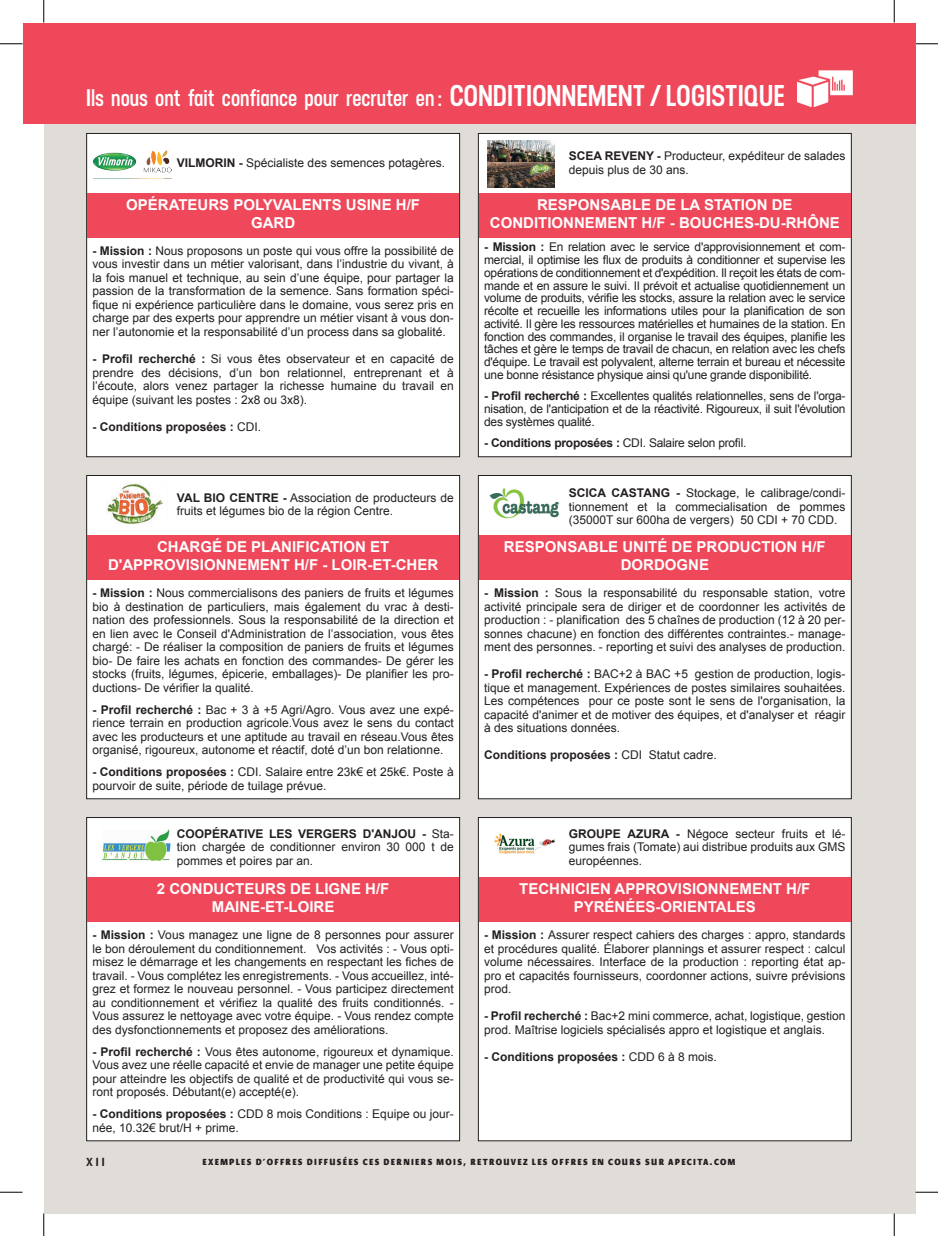
<style>
.page{position:relative;width:938px;height:1236px;background:#fff}
.page>*{position:absolute;margin:0;border:0;box-sizing:border-box;transform-origin:0 0}
.t1{font:600 24px "Neusa";color:#fff}
.t2{font:700 15px/18px "Arial";color:#fff;text-align:center}
.t3{font:12px/13.5px "Arial";color:#231f20;text-align:justify}
.t4{font:700 12px "Arial";color:#231f20}
.t5{font:12px "Arial";letter-spacing:-.02em;color:#231f20}
.t6{font:500 12px "Beret LT Std";color:#231f20}
.t7{font:700 9px "Beret LT Std";letter-spacing:.15em;color:#231f20}
.s1{font-size:30px}
.s2{font-weight:700}
.s3{font-weight:400}
</style>
<div class="page">
<div style="left:44px;top:23px;width:871px;height:1190px;background:#e0dcd8"></div>
<div style="left:23px;top:23px;width:892px;height:101px;background:#ef485a"></div>
<div style="left:87px;top:133px;width:373px;height:324px;background:#fff"></div>
<div style="left:86px;top:133px;width:374px;height:324px;border:1px solid #231f20"></div>
<div style="left:87px;top:475px;width:373px;height:323px;background:#fff"></div>
<div style="left:86px;top:475px;width:374px;height:324px;border:1px solid #231f20"></div>
<div style="left:87px;top:817px;width:373px;height:323px;background:#fff"></div>
<div style="left:86px;top:817px;width:374px;height:324px;border:1px solid #231f20"></div>
<div style="left:478px;top:133px;width:373px;height:324px;background:#fff"></div>
<div style="left:478px;top:133px;width:374px;height:324px;border:1px solid #231f20"></div>
<div style="left:478px;top:475px;width:373px;height:323px;background:#fff"></div>
<div style="left:478px;top:475px;width:374px;height:324px;border:1px solid #231f20"></div>
<div style="left:478px;top:817px;width:373px;height:323px;background:#fff"></div>
<div style="left:478px;top:817px;width:374px;height:324px;border:1px solid #231f20"></div>
<div style="left:87px;top:193px;width:372px;height:45px;background:#ef485a"></div>
<div style="left:87px;top:535px;width:372px;height:45px;background:#ef485a"></div>
<div style="left:87px;top:877px;width:372px;height:44px;background:#ef485a"></div>
<div style="left:479px;top:193px;width:372px;height:45px;background:#ef485a"></div>
<div style="left:479px;top:535px;width:372px;height:45px;background:#ef485a"></div>
<div style="left:479px;top:877px;width:372px;height:44px;background:#ef485a"></div>
<img style="left:93px;top:151px;width:78px;height:22px">
<img style="left:107px;top:483px;width:56px;height:41px">
<img style="left:102px;top:829px;width:69px;height:32px">
<img style="left:487px;top:140px;width:68px;height:47px">
<img style="left:489px;top:488px;width:70px;height:30px">
<img style="left:494px;top:834px;width:60px;height:19px">
<img style="left:798px;top:70px;width:55px;height:37px">
<svg style="left:0;top:44px;width:22px;height:1px"></svg>
<svg style="left:915px;top:44px;width:23px;height:1px"></svg>
<svg style="left:0;top:1192px;width:22px;height:1px"></svg>
<svg style="left:915px;top:1192px;width:23px;height:1px"></svg>
<svg style="left:44px;top:0;width:1px;height:23px"></svg>
<svg style="left:44px;top:1213px;width:1px;height:23px"></svg>
<svg style="left:894px;top:0;width:1px;height:23px"></svg>
<svg style="left:894px;top:1213px;width:1px;height:23px"></svg>
<h1 class="t1" style="left:86px;top:81px;width:700px">Ils nous ont fait confiance pour recruter en: <span class="s1">CONDITIONNEMENT / LOGISTIQUE</span></h1>
<p class="t3" style="left:177px;top:156px;width:270px"><span class="s2">VILMORIN -</span> Spécialiste des semences potagères.</p>
<p class="t2" style="left:126px;top:196px;width:295px">OPÉRATEURS POLYVALENTS USINE H/F<br>GARD</p>
<p class="t3" style="left:92px;top:244px;width:363px"><span class="s2">- Mission :</span> Nous proposons un poste qui vous offre la possibilité de vous investir dans un métier valorisant, dans l’industrie du vivant, à la fois manuel et technique, au sein d’une équipe, pour partager la passion de la transformation de la semence. Sans formation spéci&shy;fique ni expérience particulière dans le domaine, vous serez pris en charge par des experts pour apprendre un métier visant à vous don&shy;ner l’autonomie et la responsabilité d’un process dans sa globalité.</p>
<p class="t3" style="left:92px;top:352px;width:363px"><span class="s2">- Profil recherché :</span> Si vous êtes observateur et en capacité de prendre des décisions, d’un bon relationnel, entreprenant et à l’écoute, alors venez partager la richesse humaine du travail en équipe (suivant les postes : 2x8 ou 3x8).</p>
<p class="t4" style="left:92px;top:418px;width:170px">- Conditions proposées : <span class="s3">CDI.</span></p>
<p class="t3" style="left:177px;top:491px;width:278px"><span class="s2">VAL BIO CENTRE -</span> Association de producteurs de fruits et légumes bio de la région Centre.</p>
<p class="t2" style="left:108px;top:538px;width:332px">CHARGÉ DE PLANIFICATION ET<br>D'APPROVISIONNEMENT H/F - LOIR-ET-CHER</p>
<p class="t3" style="left:92px;top:586px;width:363px"><span class="s2">- Mission :</span> Nous commercialisons des paniers de fruits et légumes bio à destination de particuliers, mais également du vrac à desti&shy;nation des professionnels. Sous la responsabilité de la direction et en lien avec le Conseil d'Administration de l’association, vous êtes chargé: - De réaliser la composition de paniers de fruits et légumes bio- De faire les achats en fonction des commandes- De gérer les stocks (fruits, légumes, épicerie, emballages)- De planifier les pro&shy;ductions- De vérifier la qualité.</p>
<p class="t3" style="left:92px;top:702px;width:363px"><span class="s2">- Profil recherché :</span> Bac + 3 à +5 Agri/Agro. Vous avez une expé&shy;rience terrain en production agricole.Vous avez le sens du contact avec les producteurs et une aptitude au travail en réseau.Vous êtes organisé, rigoureux, autonome et réactif, doté d’un bon relationne.</p>
<p class="t3" style="left:92px;top:765px;width:363px"><span class="s2">- Conditions proposées :</span> CDI. Salaire entre 23k€ et 25k€. Poste à pourvoir de suite, période de tuilage prévue.</p>
<p class="t3" style="left:177px;top:827px;width:278px"><span class="s2">COOPÉRATIVE LES VERGERS D'ANJOU -</span> Sta&shy;tion chargée de conditionner environ 30 000 t de pommes et poires par an.</p>
<p class="t2" style="left:157px;top:880px;width:234px">2 CONDUCTEURS DE LIGNE H/F<br>MAINE-ET-LOIRE</p>
<p class="t3" style="left:92px;top:928px;width:363px"><span class="s2">- Mission :</span> Vous managez une ligne de 8 personnes pour assurer le bon déroulement du conditionnement. Vos activités : - Vous opti&shy;misez le démarrage et les changements en respectant les fiches de travail. - Vous complétez les enregistrements. - Vous accueillez, inté&shy;grez et formez le nouveau personnel. - Vous participez directement au conditionnement et vérifiez la qualité des fruits conditionnés. - Vous assurez le nettoyage avec votre équipe. - Vous rendez compte des dysfonctionnements et proposez des améliorations.</p>
<p class="t3" style="left:92px;top:1044px;width:363px"><span class="s2">- Profil recherché :</span> Vous êtes autonome, rigoureux et dynamique.<br>Vous avez une réelle capacité et envie de manager une petite équipe pour atteindre les objectifs de qualité et de productivité qui vous se&shy;ront proposés. Débutant(e) accepté(e).</p>
<p class="t3" style="left:92px;top:1107px;width:363px"><span class="s2">- Conditions proposées :</span> CDD 8 mois Conditions : Equipe ou jour&shy;née, 10.32€ brut/H + prime.</p>
<p class="t3" style="left:569px;top:150px;width:278px"><span class="s2">SCEA REVENY -</span> Producteur, expéditeur de salades depuis plus de 30 ans.</p>
<p class="t2" style="left:490px;top:196px;width:351px">RESPONSABLE DE LA STATION DE<br>CONDITIONNEMENT H/F - BOUCHES-DU-RHÔNE</p>
<p class="t3" style="left:484px;top:241px;width:363px;line-height:12.8px"><span class="s2">- Mission :</span> En relation avec le service d'approvisionnement et com&shy;mercial, il optimise les flux de produits à conditionner et supervise les opérations de conditionnement et d'expédition. Il reçoit les états de com&shy;mande et en assure le suivi. Il prévoit et actualise quotidiennement un volume de produits, vérifie les stocks, assure la relation avec le service récolte et recueille les informations utiles pour la planification de son activité. Il gère les ressources matérielles et humaines de la station. En fonction des commandes, il organise le travail des équipes, planifie les tâches et gère le temps de travail de chacun, en relation avec les chefs d'équipe. Le travail est polyvalent, alterne terrain et bureau et nécessite une bonne résistance physique ainsi qu'une grande disponibilité.</p>
<p class="t3" style="left:484px;top:389px;width:363px;line-height:12.8px"><span class="s2">- Profil recherché :</span> Excellentes qualités relationnelles, sens de l'orga&shy;nisation, de l'anticipation et de la réactivité. Rigoureux, il suit l'évolution des systèmes qualité.</p>
<p class="t5" style="left:484px;top:435px;width:264px"><span class="s2">- Conditions proposées :</span> CDI. Salaire selon profil.</p>
<p class="t3" style="left:569px;top:486px;width:278px"><span class="s2">SCICA CASTANG -</span> Stockage, le calibrage/condi&shy;tionnement et la commecialisation de pommes (35000T sur 600ha de vergers) 50 CDI + 70 CDD.</p>
<p class="t2" style="left:504px;top:538px;width:323px">RESPONSABLE UNITÉ DE PRODUCTION H/F<br>DORDOGNE</p>
<p class="t3" style="left:484px;top:586px;width:363px"><span class="s2">- Mission :</span> Sous la responsabilité du responsable station, votre activité principale sera de diriger et de coordonner les activités de production : - planification des 5 chaînes de production (12 à 20 per&shy;sonnes chacune) en fonction des différentes contraintes.- manage&shy;ment des personnes. - reporting et suivi des analyses de production.</p>
<p class="t3" style="left:484px;top:667px;width:363px"><span class="s2">- Profil recherché :</span> BAC+2 à BAC +5 gestion de production, logis&shy;tique et management. Expériences de postes similaires souhaitées.<br>Les compétences pour ce poste sont le sens de l'organisation, la capacité d'animer et de motiver des équipes, et d'analyser et réagir à des situations données.</p>
<p class="t4" style="left:484px;top:747px;width:234px">Conditions proposées : <span class="s3">CDI Statut cadre.</span></p>
<p class="t3" style="left:569px;top:827px;width:278px"><span class="s2">GROUPE AZURA -</span> Négoce secteur fruits et lé&shy;gumes frais (Tomate) aui distribue produits aux GMS européennes.</p>
<p class="t2" style="left:519px;top:880px;width:293px">TECHNICIEN APPROVISIONNEMENT H/F<br>PYRÉNÉES-ORIENTALES</p>
<p class="t3" style="left:484px;top:928px;width:363px"><span class="s2">- Mission :</span> Assurer respect cahiers des charges : appro, standards et procédures qualité. Élaborer plannings et assurer respect : calcul volume nécessaires. Interface de la production : reporting état ap&shy;pro et capacités fournisseurs, coordonner actions, suivre prévisions prod.</p>
<p class="t3" style="left:484px;top:1009px;width:363px"><span class="s2">- Profil recherché :</span> Bac+2 mini commerce, achat, logistique, gestion prod. Maîtrise logiciels spécialisés appro et logistique et anglais.</p>
<p class="t4" style="left:484px;top:1048px;width:234px">- Conditions proposées : <span class="s3">CDD 6 à 8 mois.</span></p>
<p class="t6" style="left:86px;top:1154px;width:20px">XII</p>
<p class="t7" style="left:203px;top:1156px;width:534px">EXEMPLES D’OFFRES DIFFUSÉES CES DERNIERS MOIS, RETROUVEZ LES OFFRES EN COURS SUR APECITA.COM</p>
</div>
